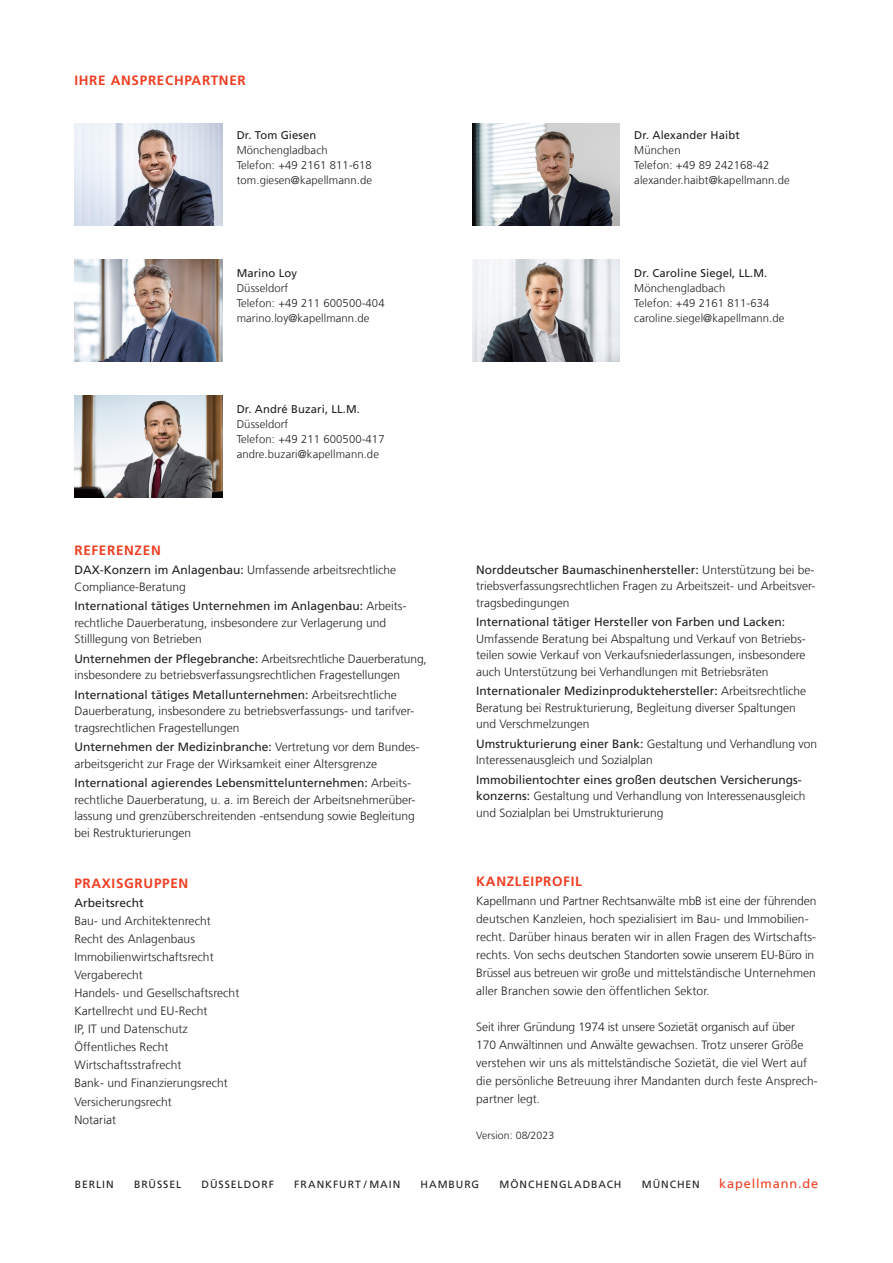
<style>
.page{position:relative;width:893px;height:1263px;background:#fff}
.page>*{position:absolute;margin:0;border:0;box-sizing:border-box;transform-origin:0 0}
.t1{font:700 13.5px "Frutiger LT Com";letter-spacing:.05em;color:#ef3e22}
.Subline{font:12.75px "Frutiger LT Com";letter-spacing:.07em;color:#ef3e22}
.t2{font:300 12px/16.5px "Frutiger LT Com";color:#231f20}
.t3{font:12px "Frutiger LT Com";color:#231f20}
.t4{font:300 11.25px "Frutiger LT Com";letter-spacing:.01em;color:#231f20}
.t5{font:11.25px "Frutiger LT Com";letter-spacing:.01em;color:#231f20}
.Subline-2{font:10.5px "Frutiger LT Com";letter-spacing:.09em;color:#231f20}
.t6{font:300 10.5px "Frutiger LT Com";letter-spacing:.01em;color:#231f20}
.s1{font-weight:400}
</style>
<div class="page">
<img style="left:74px;top:123px;width:148px;height:102px">
<img style="left:472px;top:123px;width:148px;height:102px">
<img style="left:74px;top:259px;width:148px;height:102px">
<img style="left:472px;top:259px;width:148px;height:102px">
<img style="left:75px;top:395px;width:148px;height:102px">
<p class="t1" style="left:74px;top:72px;width:173px">IHRE ANSPRECHPARTNER</p>
<p class="t5" style="left:237px;top:129px;width:81px">Dr. Tom Giesen</p>
<p class="t4" style="left:237px;top:144px;width:92px">Mönchengladbach</p>
<p class="t4" style="left:237px;top:159px;width:137px">Telefon: +49 2161 811-618</p>
<p class="t4" style="left:237px;top:174px;width:137px">tom.giesen@kapellmann.de</p>
<p class="t5" style="left:237px;top:266px;width:62px">Marino Loy</p>
<p class="t4" style="left:237px;top:281px;width:53px">Düsseldorf</p>
<p class="t4" style="left:237px;top:296px;width:149px">Telefon: +49 211 600500-404</p>
<p class="t4" style="left:237px;top:311px;width:134px">marino.loy@kapellmann.de</p>
<p class="t5" style="left:237px;top:403px;width:125px">Dr. André Buzari, LL.M.</p>
<p class="t4" style="left:237px;top:418px;width:53px">Düsseldorf</p>
<p class="t4" style="left:237px;top:433px;width:149px">Telefon: +49 211 600500-417</p>
<p class="t4" style="left:237px;top:448px;width:144px">andre.buzari@kapellmann.de</p>
<p class="t1" style="left:74px;top:542px;width:88px">REFERENZEN</p>
<p class="t2" style="left:74px;top:562px;width:323px"><span class="s1">DAX-Konzern im Anlagenbau:</span> Umfassende arbeitsrechtliche<br>Compliance-Beratung</p>
<p class="t2" style="left:74px;top:598px;width:334px"><span class="s1">International tätiges Unternehmen im Anlagenbau:</span> Arbeits&shy;rechtliche Dauerberatung, insbesondere zur Verlagerung und<br>Stilllegung von Betrieben</p>
<p class="t2" style="left:74px;top:650px;width:354px"><span class="s1">Unternehmen der Pflegebranche:</span> Arbeitsrechtliche Dauerberatung, insbesondere zu betriebsverfassungsrechtlichen Fragestellungen</p>
<p class="t2" style="left:74px;top:686px;width:341px"><span class="s1">International tätiges Metallunternehmen:</span> Arbeitsrechtliche<br>Dauerberatung, insbesondere zu betriebsverfassungs- und tarifver&shy;tragsrechtlichen Fragestellungen</p>
<p class="t2" style="left:74px;top:739px;width:347px"><span class="s1">Unternehmen der Medizinbranche:</span> Vertretung vor dem Bundes&shy;arbeitsgericht zur Frage der Wirksamkeit einer Altersgrenze</p>
<p class="t2" style="left:74px;top:775px;width:342px"><span class="s1">International agierendes Lebensmittelunternehmen:</span> Arbeits&shy;rechtliche Dauerberatung, u. a. im Bereich der Arbeitsnehmerüber&shy;lassung und grenzüberschreitenden -entsendung sowie Begleitung bei Restrukturierungen</p>
<p class="t1" style="left:74px;top:875px;width:115px">PRAXISGRUPPEN</p>
<p class="t3" style="left:74px;top:896px;width:71px">Arbeitsrecht</p>
<p class="t2" style="left:74px;top:913px;width:138px">Bau- und Architektenrecht</p>
<p class="t2" style="left:74px;top:931px;width:122px">Recht des Anlagenbaus</p>
<p class="t2" style="left:74px;top:949px;width:141px">Immobilienwirtschaftsrecht</p>
<p class="t2" style="left:74px;top:967px;width:70px">Vergaberecht</p>
<p class="t2" style="left:74px;top:985px;width:166px">Handels- und Gesellschaftsrecht</p>
<p class="t2" style="left:74px;top:1003px;width:135px">Kartellrecht und EU-Recht</p>
<p class="t2" style="left:74px;top:1021px;width:115px">IP, IT und Datenschutz</p>
<p class="t2" style="left:74px;top:1039px;width:96px">Öffentliches Recht</p>
<p class="t2" style="left:74px;top:1057px;width:109px">Wirtschaftsstrafrecht</p>
<p class="t2" style="left:74px;top:1075px;width:155px">Bank- und Finanzierungsrecht</p>
<p class="t2" style="left:74px;top:1093px;width:99px">Versicherungsrecht</p>
<p class="t2" style="left:74px;top:1111px;width:43px">Notariat</p>
<p class="t5" style="left:634px;top:129px;width:107px">Dr. Alexander Haibt</p>
<p class="t4" style="left:634px;top:144px;width:48px">München</p>
<p class="t4" style="left:634px;top:159px;width:137px">Telefon: +49 89 242168-42</p>
<p class="t4" style="left:634px;top:174px;width:157px">alexander.haibt@kapellmann.de</p>
<p class="t5" style="left:634px;top:266px;width:135px">Dr. Caroline Siegel, LL.M.</p>
<p class="t4" style="left:634px;top:281px;width:92px">Mönchengladbach</p>
<p class="t4" style="left:634px;top:296px;width:137px">Telefon: +49 2161 811-634</p>
<p class="t4" style="left:634px;top:311px;width:152px">caroline.siegel@kapellmann.de</p>
<p class="t2" style="left:476px;top:561px;width:341px;text-align:justify"><span class="s1">Norddeutscher Baumaschinenhersteller:</span> Unterstützung bei be&shy;triebsverfassungsrechtlichen Fragen zu Arbeitszeit- und Arbeitsver&shy;tragsbedingungen</p>
<p class="t3" style="left:476px;top:615px;width:310px">International tätiger Hersteller von Farben und Lacken:</p>
<p class="t2" style="left:476px;top:630px;width:331px;text-align:justify">Umfassende Beratung bei Abspaltung und Verkauf von Betriebs&shy;teilen sowie Verkauf von Verkaufsniederlassungen, insbesondere auch Unterstützung bei Verhandlungen mit Betriebsräten</p>
<p class="t2" style="left:476px;top:683px;width:331px"><span class="s1">Internationaler Medizinproduktehersteller:</span> Arbeitsrechtliche<br>Beratung bei Restrukturierung, Begleitung diverser Spaltungen und Verschmelzungen</p>
<p class="t2" style="left:476px;top:735px;width:342px"><span class="s1">Umstrukturierung einer Bank:</span> Gestaltung und Verhandlung von<br>Interessenausgleich und Sozialplan</p>
<p class="t2" style="left:476px;top:771px;width:331px"><span class="s1">Immobilientochter eines großen deutschen Versicherungs&shy;konzerns:</span> Gestaltung und Verhandlung von Interessenausgleich und Sozialplan bei Umstrukturierung</p>
<p class="t1" style="left:476px;top:873px;width:107px">KANZLEIPROFIL</p>
<p class="t2" style="left:476px;top:892px;width:342px;line-height:18px">Kapellmann und Partner Rechtsanwälte mbB ist eine der führenden deutschen Kanzleien, hoch spezialisiert im Bau- und Immobilien-</p>
<p class="t2" style="left:476px;top:928px;width:341px;line-height:18px">recht. Darüber hinaus beraten wir in allen Fragen des Wirtschafts&shy;rechts. Von sechs deutschen Standorten sowie unserem EU-Büro in Brüssel aus betreuen wir große und mittelständische Unternehmen aller Branchen sowie den öffentlichen Sektor.</p>
<p class="t2" style="left:476px;top:1018px;width:343px;line-height:18px">Seit ihrer Gründung 1974 ist unsere Sozietät organisch auf über 170 Anwältinnen und Anwälte gewachsen. Trotz unserer Größe verstehen wir uns als mittelständische Sozietät, die viel Wert auf die persönliche Betreuung ihrer Mandanten durch feste Ansprech&shy;partner legt.</p>
<p class="t6" style="left:476px;top:1129px;width:80px">Version: 08/2023</p>
<p class="Subline-2" style="left:75px;top:1178px;width:40px">BERLIN</p>
<p class="Subline-2" style="left:134px;top:1178px;width:49px">BRÜSSEL</p>
<p class="Subline-2" style="left:202px;top:1178px;width:74px">DÜSSELDORF</p>
<p class="Subline-2" style="left:294px;top:1178px;width:107px">FRANKFURT / MAIN</p>
<p class="Subline-2" style="left:421px;top:1178px;width:60px">HAMBURG</p>
<p class="Subline-2" style="left:499px;top:1178px;width:124px">MÖNCHENGLADBACH</p>
<p class="Subline-2" style="left:642px;top:1178px;width:59px">MÜNCHEN</p>
<p class="Subline" style="left:719px;top:1176px;width:100px">kapellmann.de</p>
</div>
